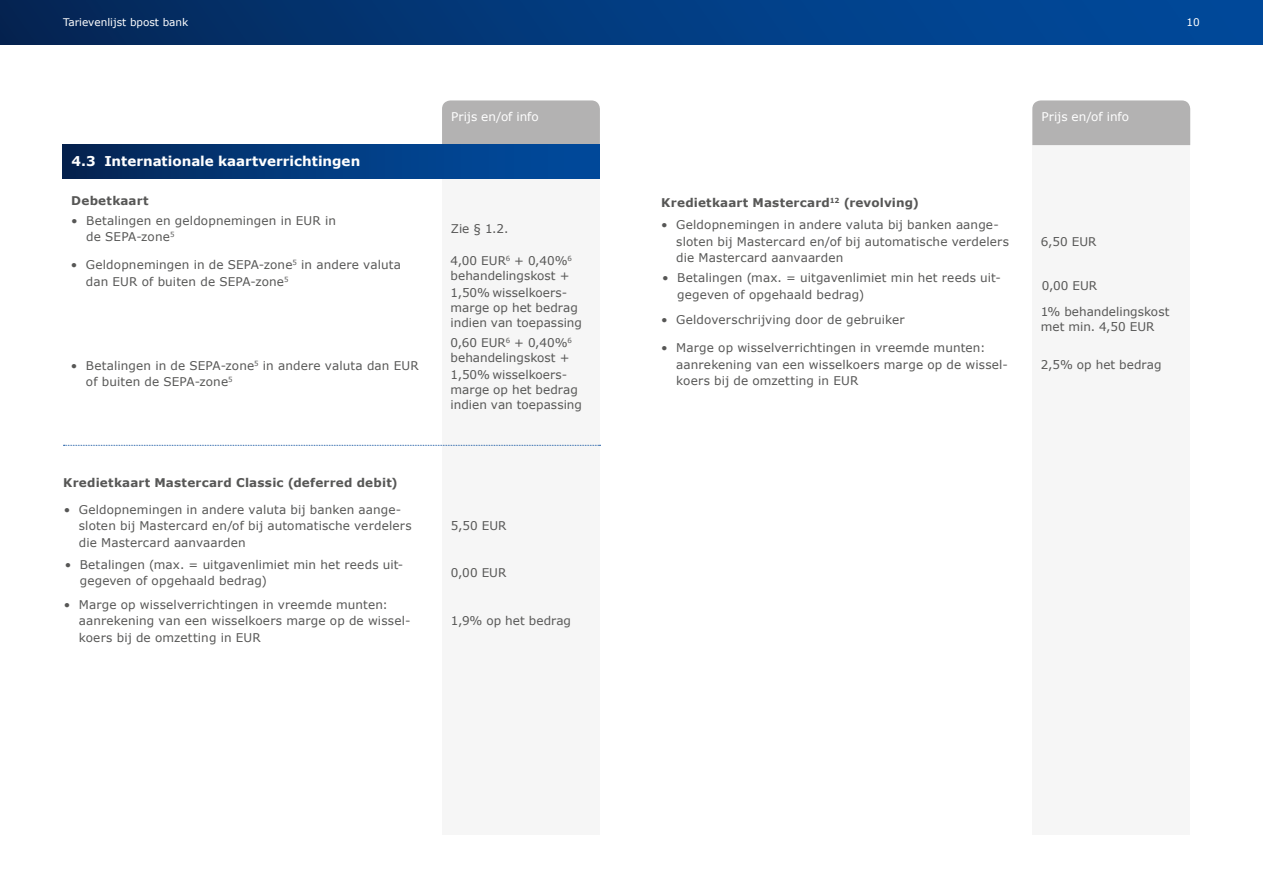
<style>
.page{position:relative;width:1263px;height:893px;background:#fff}
.page>*{position:absolute;margin:0;border:0;box-sizing:border-box;transform-origin:0 0}
.t1{font:700 13.5px "Verdana";letter-spacing:-.005em;color:#fff}
.t2{font:12px/16.5px "Verdana";letter-spacing:.01em;color:#575756}
.t3{font:700 12px "Verdana";letter-spacing:.02em;color:#575756}
.t4{font:12px "Verdana";letter-spacing:.005em;color:#fff}
.t5{font:10.5px "Verdana";color:#fff}
</style>
<div class="page">
<div style="left:442px;top:145px;width:158px;height:690px;background:#f6f6f6"></div>
<div style="left:0;top:0;width:1263px;height:45px;background:linear-gradient(to right,#052859,#004da2)"></div>
<div style="left:442px;top:100px;width:158px;height:45px;background:#b3b2b2"></div>
<div style="left:63px;top:145px;width:537px;height:33px;background:linear-gradient(to right,#052656,#004ea4)"></div>
<svg style="left:64px;top:445px;width:536px;height:1px"></svg>
<div style="left:1032px;top:145px;width:158px;height:690px;background:#f6f6f6"></div>
<div style="left:1032px;top:100px;width:158px;height:45px;background:#b3b2b2"></div>
<p class="t5" style="left:63px;top:15px;width:127px">Tarievenlijst bpost bank</p>
<p class="t5" style="left:1186px;top:15px;width:15px">10</p>
<p class="t4" style="left:451px;top:108px;width:89px">Prijs en/of info</p>
<p class="t1" style="left:71px;top:152px;width:290px">4.3 Internationale kaartverrichtingen</p>
<p class="t3" style="left:71px;top:192px;width:79px">Debetkaart</p>
<p class="t2" style="left:86px;top:212px;width:251px;text-indent:-15px">• Betalingen en geldopnemingen in EUR in de SEPA-zone<sup>5</sup></p>
<p class="t2" style="left:451px;top:220px;width:59px">Zie § 1.2.</p>
<p class="t2" style="left:86px;top:257px;width:317px;text-indent:-15px">• Geldopnemingen in de SEPA-zone<sup>5</sup> in andere valuta dan EUR of buiten de SEPA-zone<sup>5</sup></p>
<p class="t2" style="left:450px;top:253px;width:123px;line-height:15px">4,00 EUR<sup>6</sup> + 0,40%<sup>6 </sup>behandelingskost +</p>
<p class="t2" style="left:450px;top:285px;width:133px;line-height:15px">1,50% wisselkoers&shy;marge op het bedrag indien van toepassing</p>
<p class="t2" style="left:86px;top:357px;width:334px;text-indent:-15px">• Betalingen in de SEPA-zone<sup>5</sup> in andere valuta dan EUR of buiten de SEPA-zone<sup>5</sup></p>
<p class="t2" style="left:450px;top:335px;width:123px;line-height:15px">0,60 EUR<sup>6</sup> + 0,40%<sup>6 </sup>behandelingskost +</p>
<p class="t2" style="left:450px;top:367px;width:133px;line-height:15px">1,50% wisselkoers&shy;marge op het bedrag indien van toepassing</p>
<p class="t3" style="left:63px;top:474px;width:336px">Kredietkaart Mastercard Classic (deferred debit)</p>
<p class="t2" style="left:79px;top:501px;width:334px;text-indent:-15px">• Geldopnemingen in andere valuta bij banken aange&shy;sloten bij Mastercard en/of bij automatische verdelers die Mastercard aanvaarden</p>
<p class="t2" style="left:451px;top:517px;width:57px">5,50 EUR</p>
<p class="t2" style="left:80px;top:556px;width:325px;text-indent:-15px">• Betalingen (max. = uitgavenlimiet min het reeds uit&shy;gegeven of opgehaald bedrag)</p>
<p class="t2" style="left:451px;top:564px;width:57px">0,00 EUR</p>
<p class="t2" style="left:79px;top:596px;width:333px;text-indent:-15px">• Marge op wisselverrichtingen in vreemde munten: aanrekening van een wisselkoers marge op de wissel&shy;koers bij de omzetting in EUR</p>
<p class="t2" style="left:451px;top:612px;width:122px">1,9% op het bedrag</p>
<p class="t3" style="left:661px;top:194px;width:259px">Kredietkaart Mastercard<sup>12</sup> (revolving)</p>
<p class="t2" style="left:676px;top:217px;width:334px;text-indent:-15px">• Geldopnemingen in andere valuta bij banken aange&shy;sloten bij Mastercard en/of bij automatische verdelers die Mastercard aanvaarden</p>
<p class="t4" style="left:1041px;top:108px;width:89px">Prijs en/of info</p>
<p class="t2" style="left:1041px;top:233px;width:57px">6,50 EUR</p>
<p class="t2" style="left:677px;top:269px;width:325px;text-indent:-15px">• Betalingen (max. = uitgavenlimiet min het reeds uit&shy;gegeven of opgehaald bedrag)</p>
<p class="t2" style="left:1042px;top:278px;width:57px">0,00 EUR</p>
<p class="t2" style="left:661px;top:311px;width:245px">• Geldoverschrijving door de gebruiker</p>
<p class="t2" style="left:1041px;top:304px;width:130px;line-height:15px">1% behandelingskost met min. 4,50 EUR</p>
<p class="t2" style="left:676px;top:339px;width:333px;text-indent:-15px">• Marge op wisselverrichtingen in vreemde munten: aanrekening van een wisselkoers marge op de wissel&shy;koers bij de omzetting in EUR</p>
<p class="t2" style="left:1041px;top:356px;width:122px">2,5% op het bedrag</p>
</div>
